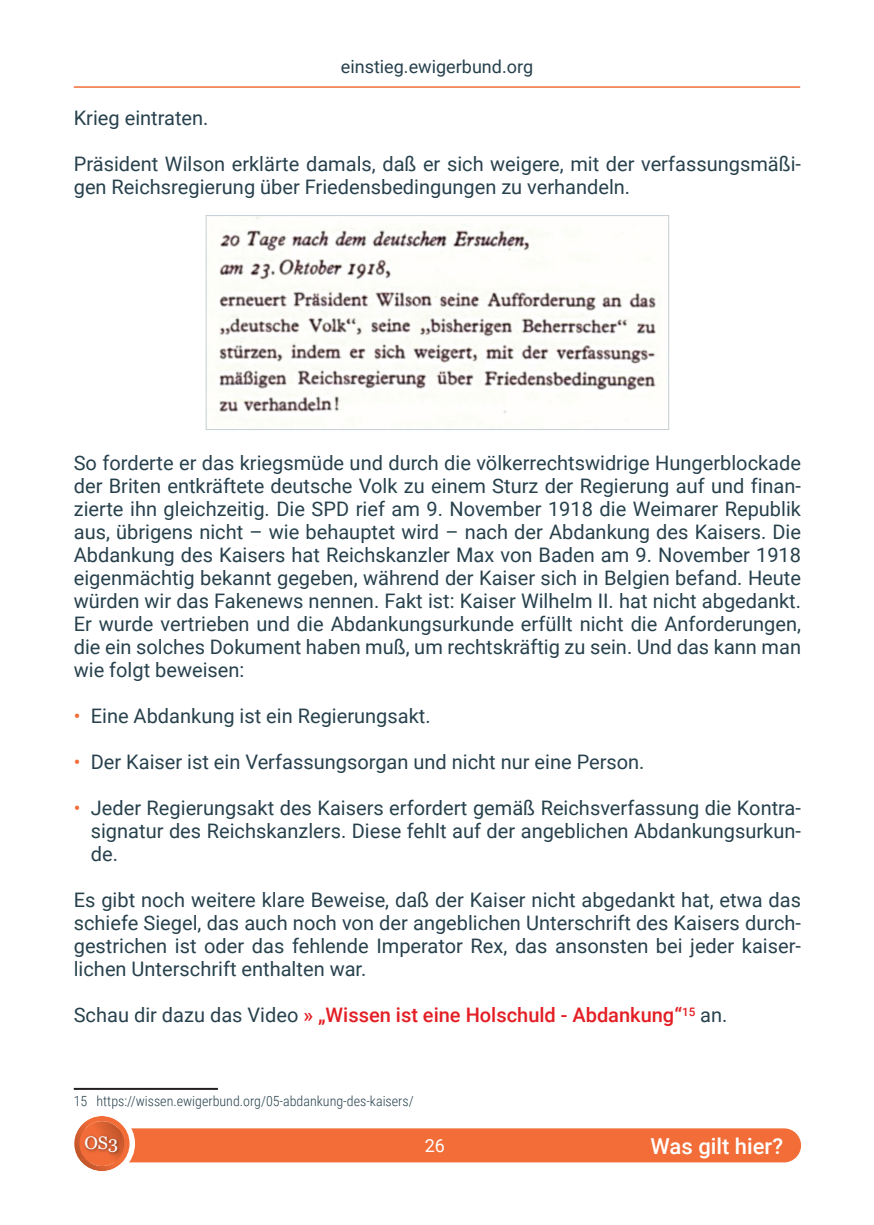
<style>
.page{position:relative;width:874px;height:1225px;background:#fff}
.page>*{position:absolute;margin:0;border:0;box-sizing:border-box;transform-origin:0 0}
.t1{font:500 22px "Roboto";color:#fff}
.t2{font:20px/23px "Roboto";color:#27414d;text-align:justify}
.t3{font:500 20px "Roboto";color:#e31e24}
.t4{font:18.2px "Georgia";color:#fff}
.t5{font:18px "Roboto";color:#27414d}
.t6{font:18px "Roboto";color:#fff}
.t7{font:300 14px "Roboto Condensed";color:#27414d}
.s1{color:#f26d38}
.s2{font-weight:400;color:#27414d}
</style>
<div class="page">
<hr style="left:74px;top:86px;width:725px;height:2px;background:#f26d38">
<div style="left:72px;top:1128px;width:728px;height:34px;background:#f26d38;border-radius:17px"></div>
<img style="left:218px;top:217px;width:442px;height:203px">
<div style="left:205px;top:215px;width:463px;height:215px;border:1px solid #c6ced4"></div>
<hr style="left:74px;top:1088px;width:144px;height:2px;background:#231f20">
<svg style="left:75px;top:1116px;width:27px;height:26px"></svg>
<img style="left:81px;top:1131px;width:42px;height:28px">
<div style="left:69px;top:1110px;width:66px;height:66px;border:5px solid #fff;border-radius:50%"></div>
<p class="t5" style="left:341px;top:54px;width:194px">einstieg.ewigerbund.org</p>
<p class="t2" style="left:74px;top:106px;width:136px">Krieg eintraten.</p>
<p class="t2" style="left:74px;top:152px;width:728px">Präsident Wilson erklärte damals, daß er sich weigere, mit der verfassungsmäßi&shy;gen Reichsregierung über Friedensbedingungen zu verhandeln.</p>
<p class="t2" style="left:74px;top:451px;width:728px">So forderte er das kriegsmüde und durch die völkerrechtswidrige Hungerblockade der Briten entkräftete deutsche Volk zu einem Sturz der Regierung auf und finan&shy;zierte ihn gleichzeitig. Die SPD rief am 9. November 1918 die Weimarer Republik aus, übrigens nicht – wie behauptet wird – nach der Abdankung des Kaisers. Die Abdankung des Kaisers hat Reichskanzler Max von Baden am 9. November 1918 eigenmächtig bekannt gegeben, während der Kaiser sich in Belgien befand. Heute würden wir das Fakenews nennen. Fakt ist: Kaiser Wilhelm II. hat nicht abgedankt.<br>Er wurde vertrieben und die Abdankungsurkunde erfüllt nicht die Anforderungen, die ein solches Dokument haben muß, um rechtskräftig zu sein. Und das kann man wie folgt beweisen:</p>
<p class="t2" style="left:74px;top:704px;width:358px"><span class="s1">•</span> Eine Abdankung ist ein Regierungsakt.</p>
<p class="t2" style="left:74px;top:750px;width:572px"><span class="s1">•</span> Der Kaiser ist ein Verfassungsorgan und nicht nur eine Person.</p>
<p class="t2" style="left:91px;top:796px;width:711px;text-indent:-17px"><span class="s1">•</span> Jeder Regierungsakt des Kaisers erfordert gemäß Reichsverfassung die Kontra&shy;signatur des Reichskanzlers. Diese fehlt auf der angeblichen Abdankungsurkun&shy;de.</p>
<p class="t2" style="left:74px;top:888px;width:728px">Es gibt noch weitere klare Beweise, daß der Kaiser nicht abgedankt hat, etwa das schiefe Siegel, das auch noch von der angeblichen Unterschrift des Kaisers durch&shy;gestrichen ist oder das fehlende Imperator Rex, das ansonsten bei jeder kaiser&shy;lichen Unterschrift enthalten war.</p>
<p class="t3" style="left:74px;top:1001px;width:655px"><span class="s2">Schau dir dazu das Video</span> » „Wissen ist eine Holschuld - Abdankung“<sup>15</sup> <span class="s2">an.</span></p>
<p class="t7" style="left:74px;top:1091px;width:341px">15 https://wissen.ewigerbund.org/05-abdankung-des-kaisers/</p>
<p class="t4" style="left:84px;top:1129px;width:35px">OS3</p>
<p class="t6" style="left:424px;top:1133px;width:22px">26</p>
<p class="t1" style="left:650px;top:1130px;width:134px">Was gilt hier?</p>
</div>
